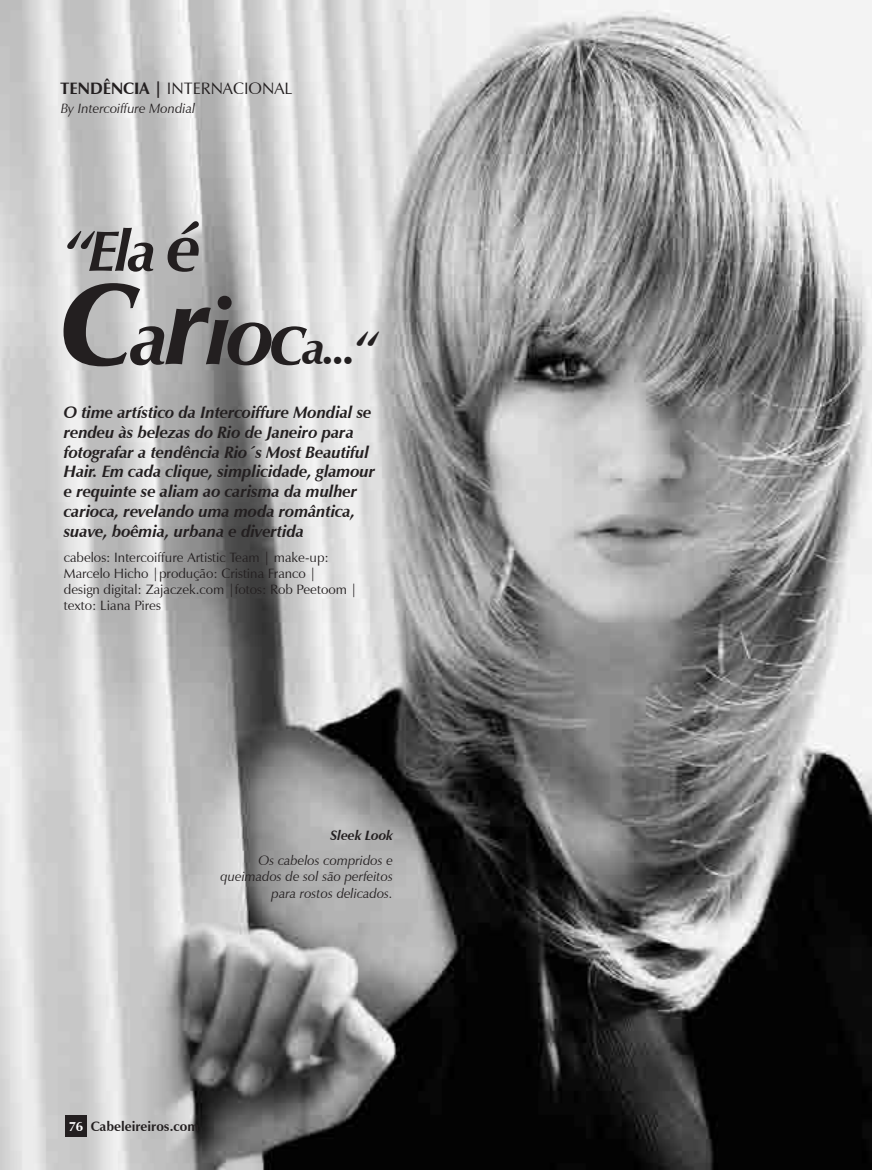
<style>
.page{position:relative;width:872px;height:1170px;background:#fff}
.page>*{position:absolute;margin:0;border:0;box-sizing:border-box;transform-origin:0 0}
.t1{font:italic 700 57.6px "Zapf Humanist 601 BT";color:#231f20}
.t2{font:italic 700 46.35px "Zapf Humanist 601 BT";color:#231f20}
.t3{font:italic 700 16.5px/19.8px "Zapf Humanist 601 BT";letter-spacing:-.01em;color:#231f20}
.t4{font:16.5px "Zapf Humanist 601 BT";color:#231f20}
.t5{font:13.5px/16.2px "Zapf Humanist 601 BT";color:#231f20}
.t6{font:italic 13.5px/16.2px "Zapf Humanist 601 BT";color:#231f20;text-align:right}
.t7{font:700 13.5px "Zapf Humanist 601 BT";color:#231f20}
.t8{font:italic 700 13.5px "Zapf Humanist 601 BT";color:#231f20}
.s1{font-weight:700}
.s2{font-size:67.5px}
.s3{font-size:165.3px}
.s4{font-size:77.25px}
.s5{font-size:115.95px}
.s6{font-size:92.7px}
.s7{font-size:85.05px}
.s8{color:#fff}
</style>
<div class="page">
<img style="left:0;top:0;width:872px;height:1169px">
<div style="left:65px;top:1114px;width:22px;height:22px;background:#231f20"></div>
<p class="t4" style="left:60px;top:78px;width:234px"><span class="s1">tendência |</span> internacional</p>
<p class="t6" style="left:61px;top:100px;width:136px">By Intercoiffure Mondial</p>
<h1 class="t1" style="left:64px;top:216px;width:138px">“Ela <span class="s2">é</span></h1>
<h2 class="t2" style="left:63px;top:320px;width:316px"><span class="s3">c</span><span class="s4">a</span><span class="s5">r</span><span class="s6">i</span><span class="s7">o</span><span class="s4">c</span>a...“</h2>
<p class="t3" style="left:64px;top:402px;width:313px">O time artístico da Intercoiffure Mondial se rendeu às belezas do Rio de Janeiro para fotografar a tendência Rio´s Most Beautiful Hair. Em cada clique, simplicidade, glamour e requinte se aliam ao carisma da mulher carioca, revelando uma moda romântica, suave, boêmia, urbana e divertida</p>
<p class="t5" style="left:64px;top:549px;width:295px">cabelos: I ntercoiffure Artistic Team | make-up:<br>Marcelo Hicho |produção: Cristina Franco |<br>design digital: Zajaczek.com |fotos: Rob Peetoom | texto: Liana Pires</p>
<p class="t8" style="left:330px;top:827px;width:64px">Sleek Look</p>
<p class="t6" style="left:220px;top:852px;width:174px">Os cabelos compridos e queimados de sol são perfeitos para rostos delicados.</p>
<p class="t7" style="left:68px;top:1117px;width:132px"><span class="s8">76</span> Cabeleireiros.com</p>
</div>
